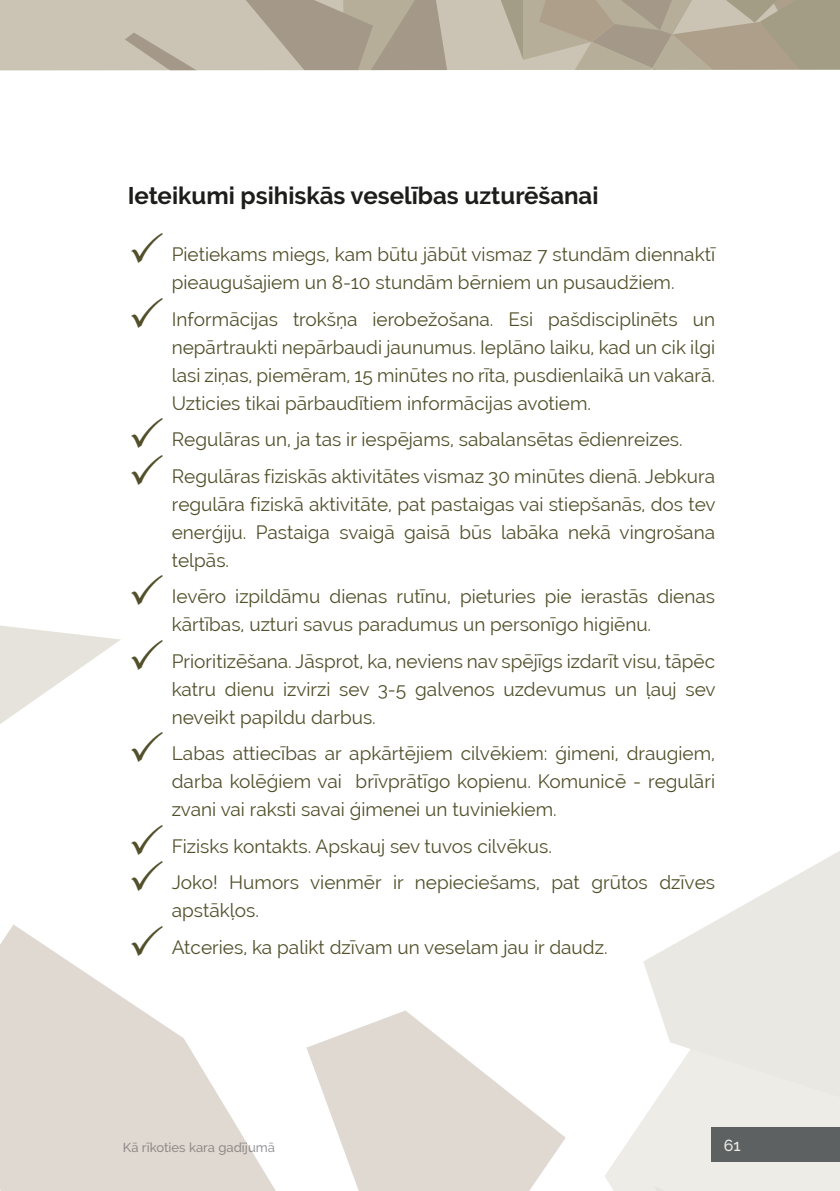
<style>
.page{position:relative;width:840px;height:1191px;background:#fff}
.page>*{position:absolute;margin:0;border:0;box-sizing:border-box;transform-origin:0 0}
.t1{font:700 24px "Raleway";color:#1d1d1b}
.t2{font:19px/28px "Raleway";color:#52502b}
.t3{font:500 16px "Raleway";color:#fff}
.t4{font:500 13px "Raleway";color:#9b999d}
</style>
<div class="page">
<div style="left:0;top:0;width:244px;height:71px;background:#cbc4b4"></div>
<svg style="left:125px;top:33px;width:108px;height:38px;background:#c4bcac"></svg>
<svg style="left:244px;top:0;width:595px;height:71px;background:#b3aa97"></svg>
<svg style="left:0;top:924px;width:276px;height:267px;fill:#dfd9d2"></svg>
<svg style="left:307px;top:1010px;width:258px;height:181px;fill:#dfd9d2"></svg>
<svg style="left:0;top:625px;width:121px;height:99px"></svg>
<svg style="left:605px;top:1120px;width:234px;height:71px;fill:#eeece6"></svg>
<svg style="left:643px;top:851px;width:196px;height:315px;fill:#e9e8e3"></svg>
<svg style="left:653px;top:1185px;width:186px;height:6px"></svg>
<svg style="left:131px;top:924px;width:32px;height:31px"></svg>
<svg style="left:164px;top:961px;width:48px;height:1px"></svg>
<p class="t1" style="left:128px;top:182px;width:472px">Ieteikumi psihiskās veselības uzturēšanai</p>
<p class="t2" style="left:172px;top:240px;width:544px">Pietiekams miegs, kam būtu jābūt vismaz 7 stundām diennaktī pieaugušajiem un 8-10 stundām bērniem un pusaudžiem.</p>
<p class="t2" style="left:172px;top:305px;width:544px;text-align:justify">Informācijas trokšņa ierobežošana. Esi pašdisciplinēts un nepārtraukti nepārbaudi jaunumus. Ieplāno laiku, kad un cik ilgi lasi ziņas, piemēram, 15 minūtes no rīta, pusdienlaikā un vakarā.<br>Uzticies tikai pārbaudītiem informācijas avotiem.</p>
<p class="t2" style="left:172px;top:421px;width:544px;line-height:36.6px">Regulāras un, ja tas ir iespējams, sabalansētas ēdienreizes.<br>Regulāras fiziskās aktivitātes vismaz 30 minūtes dienā. Jebkura</p>
<p class="t2" style="left:172px;top:490px;width:545px;text-align:justify">regulāra fiziskā aktivitāte, pat pastaigas vai stiepšanās, dos tev enerģiju. Pastaiga svaigā gaisā būs labāka nekā vingrošana telpās.</p>
<p class="t2" style="left:172px;top:582px;width:544px">Ievēro izpildāmu dienas rutīnu, pieturies pie ierastās dienas kārtības, uzturi savus paradumus un personīgo higiēnu.</p>
<p class="t2" style="left:172px;top:647px;width:545px;text-align:justify">Prioritizēšana. Jāsprot, ka, neviens nav spējīgs izdarīt visu, tāpēc katru dienu izvirzi sev 3-5 galvenos uzdevumus un ļauj sev neveikt papildu darbus.</p>
<p class="t2" style="left:172px;top:739px;width:544px;text-align:justify">Labas attiecības ar apkārtējiem cilvēkiem: ģimeni, draugiem, darba kolēģiem vai brīvprātīgo kopienu. Komunicē - regulāri zvani vai raksti savai ģimenei un tuviniekiem.</p>
<p class="t2" style="left:172px;top:827px;width:544px;line-height:36.6px">Fizisks kontakts. Apskauj sev tuvos cilvēkus.<br>Joko! Humors vienmēr ir nepieciešams, pat grūtos dzīves</p>
<p class="t2" style="left:172px;top:892px;width:437px;line-height:36.4px">apstākļos.<br>Atceries, ka palikt dzīvam un veselam jau ir daudz.</p>
<p class="t4" style="left:123px;top:1140px;width:153px">Kā rīkoties kara gadījumā</p>
<p class="t3" style="left:723px;top:1135px;width:18px">61</p>
</div>
